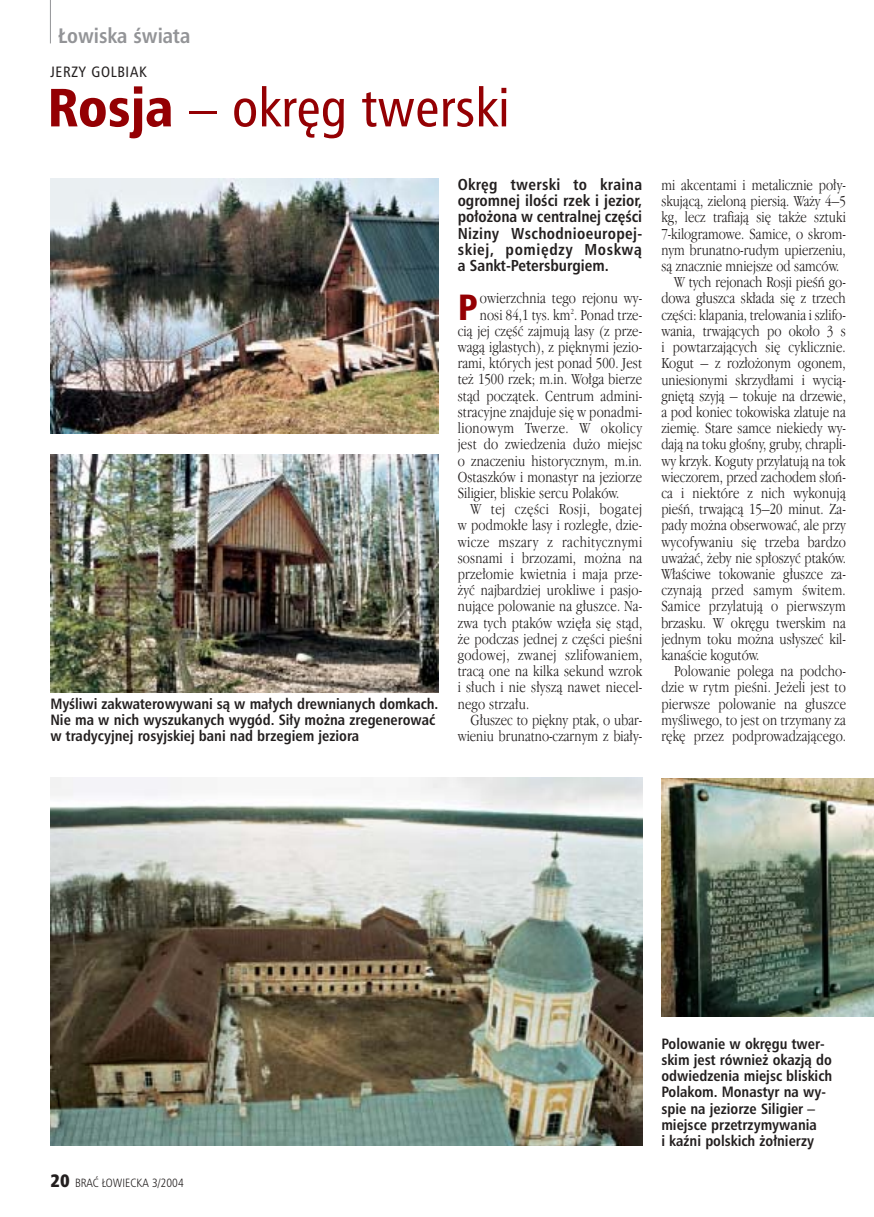
<style>
.page{position:relative;width:874px;height:1217px;background:#fff}
.page>*{position:absolute;margin:0;border:0;box-sizing:border-box;transform-origin:0 0}
.t1{font:condensed 54px "Humanist Triple Seven PL";color:#940003}
.t2{font:900 condensed 36.6px "Humanist Triple Seven PL";color:#940003}
.t3{font:700 condensed 21px "Humanist Triple Seven PL";color:#939497}
.t4{font:300 condensed 15.9px "Garamond ITCPL";letter-spacing:.005em;color:#231f1f}
.t5{font:700 condensed 15.9px/16.2px "Humanist Triple Seven PL";letter-spacing:.02em;color:#231f1f;text-align:justify}
.t6{font:300 condensed 15.9px "Garamond ITCPL";letter-spacing:.03em;color:#231f1f}
.t7{font:700 condensed 15px/16.2px "Humanist Triple Seven PL";color:#231f1f}
.t8{font:condensed 15px "Humanist Triple Seven PL";letter-spacing:.05em;color:#231f1f}
.t9{font:300 condensed 12px "Humanist Triple Seven PL";color:#231f1f}
.s1{font-weight:900}
.s2{font-weight:900;font-size:18px}
</style>
<div class="page">
<img style="left:50px;top:0;width:824px;height:1146px">
<h3 class="t3" style="left:58px;top:28px;width:134px">¸owiska Êwiata</h3>
<p class="t8" style="left:50px;top:66px;width:98px">JERZY GOLBIAK</p>
<h1 class="t1" style="left:47px;top:88px;width:464px"><span class="s1">Rosja</span> – okr´g twerski</h1>
<p class="t7" style="left:50px;top:697px;width:389px">MyÊliwi zakwaterowywani sà w ma∏ych drewnianych domkach.<br>Nie ma w nich wyszukanych wygód. Si∏y mo˝na zregenerowaç w tradycyjnej rosyjskiej bani nad brzegiem jeziora</p>
<p class="t5" style="left:458px;top:178px;width:186px">Okr´g twerski to kraina ogromnej iloÊci rzek i jezior, po∏o˝ona w centralnej cz´Êci Niziny Wschodnioeuropej&shy;skiej, pomi´dzy Moskwà a Sankt-Petersburgiem.</p>
<h2 class="t2" style="left:458px;top:294px;width:21px">P</h2>
<p class="t4" style="left:480px;top:292px;width:164px">owierzchnia tego rejonu wy-</p>
<p class="t4" style="left:480px;top:308px;width:164px">nosi 84,1 tys. km<sup>2</sup>. Ponad trze-</p>
<p class="t4" style="left:458px;top:324px;width:186px">cià jej cz´Êç zajmujà lasy (z prze-</p>
<p class="t4" style="left:458px;top:341px;width:186px">wagà iglastych), z pi´knymi jezio-</p>
<p class="t4" style="left:458px;top:357px;width:186px">rami, których jest ponad 500. Jest</p>
<p class="t4" style="left:458px;top:373px;width:186px">te˝ 1500 rzek; m.in. Wo∏ga bierze</p>
<p class="t4" style="left:458px;top:389px;width:186px">stàd poczàtek. Centrum admini-</p>
<p class="t4" style="left:458px;top:405px;width:186px">stracyjne znajduje si´ w ponadmi-</p>
<p class="t6" style="left:458px;top:422px;width:186px">lionowym Twerze. W okolicy</p>
<p class="t4" style="left:458px;top:438px;width:186px">jest do zwiedzenia du˝o miejsc</p>
<p class="t4" style="left:458px;top:454px;width:186px">o znaczeniu historycznym, m.in.</p>
<p class="t4" style="left:458px;top:470px;width:186px">Ostaszków i monastyr na jeziorze</p>
<p class="t4" style="left:458px;top:486px;width:163px">Siligier, bliskie sercu Polaków.</p>
<p class="t6" style="left:470px;top:503px;width:173px">W tej cz´Êci Rosji, bogatej</p>
<p class="t4" style="left:458px;top:519px;width:186px">w podmok∏e lasy i rozleg∏e, dzie-</p>
<p class="t6" style="left:458px;top:535px;width:186px">wicze mszary z rachitycznymi</p>
<p class="t4" style="left:458px;top:551px;width:186px">sosnami i brzozami, mo˝na na</p>
<p class="t4" style="left:458px;top:567px;width:186px">prze∏omie kwietnia i maja prze-</p>
<p class="t4" style="left:458px;top:584px;width:186px">˝yç najbardziej urokliwe i pasjo-</p>
<p class="t4" style="left:458px;top:600px;width:186px">nujàce polowanie na g∏uszce. Na-</p>
<p class="t4" style="left:458px;top:616px;width:186px">zwa tych ptaków wzi´∏a si´ stàd,</p>
<p class="t4" style="left:458px;top:632px;width:186px">˝e podczas jednej z cz´Êci pieÊni</p>
<p class="t4" style="left:458px;top:648px;width:186px">godowej, zwanej szlifowaniem,</p>
<p class="t4" style="left:458px;top:665px;width:186px">tracà one na kilka sekund wzrok</p>
<p class="t4" style="left:458px;top:681px;width:186px">i s∏uch i nie s∏yszà nawet niecel-</p>
<p class="t4" style="left:458px;top:697px;width:73px">nego strza∏u.</p>
<p class="t4" style="left:470px;top:713px;width:173px">G∏uszec to pi´kny ptak, o ubar-</p>
<p class="t4" style="left:458px;top:730px;width:186px">wieniu brunatno-czarnym z bia∏y-</p>
<p class="t4" style="left:661px;top:179px;width:186px">mi akcentami i metalicznie po∏y-</p>
<p class="t4" style="left:661px;top:195px;width:186px">skujàcà, zielonà piersià. Wa˝y 4–5</p>
<p class="t4" style="left:661px;top:211px;width:186px">kg, lecz trafiajà si´ tak˝e sztuki</p>
<p class="t4" style="left:661px;top:227px;width:186px">7-kilogramowe. Samice, o skrom-</p>
<p class="t4" style="left:661px;top:244px;width:186px">nym brunatno-rudym upierzeniu,</p>
<p class="t4" style="left:661px;top:260px;width:180px">sà znacznie mniejsze od samców.</p>
<p class="t4" style="left:674px;top:276px;width:173px">W tych rejonach Rosji pieÊƒ go-</p>
<p class="t4" style="left:661px;top:292px;width:186px">dowa g∏uszca sk∏ada si´ z trzech</p>
<p class="t4" style="left:661px;top:308px;width:186px">cz´Êci: klapania, trelowania i szlifo-</p>
<p class="t4" style="left:661px;top:325px;width:186px">wania, trwajàcych po oko∏o 3 s</p>
<p class="t4" style="left:661px;top:341px;width:186px">i powtarzajàcych si´ cyklicznie.</p>
<p class="t4" style="left:661px;top:357px;width:186px">Kogut – z roz∏o˝onym ogonem,</p>
<p class="t4" style="left:661px;top:373px;width:186px">uniesionymi skrzyd∏ami i wycià-</p>
<p class="t4" style="left:661px;top:389px;width:186px">gni´tà szyjà – tokuje na drzewie,</p>
<p class="t4" style="left:661px;top:406px;width:186px">a pod koniec tokowiska zlatuje na</p>
<p class="t4" style="left:661px;top:422px;width:186px">ziemi´. Stare samce niekiedy wy-</p>
<p class="t4" style="left:661px;top:438px;width:186px">dajà na toku g∏oÊny, gruby, chrapli-</p>
<p class="t4" style="left:661px;top:454px;width:186px">wy krzyk. Koguty przylatujà na tok</p>
<p class="t4" style="left:661px;top:470px;width:186px">wieczorem, przed zachodem s∏oƒ-</p>
<p class="t4" style="left:661px;top:487px;width:186px">ca i niektóre z nich wykonujà</p>
<p class="t4" style="left:661px;top:503px;width:186px">pieÊƒ, trwajàcà 15–20 minut. Za-</p>
<p class="t4" style="left:661px;top:519px;width:186px">pady mo˝na obserwowaç, ale przy</p>
<p class="t4" style="left:661px;top:535px;width:186px">wycofywaniu si´ trzeba bardzo</p>
<p class="t4" style="left:661px;top:551px;width:186px">uwa˝aç, ˝eby nie sp∏oszyç ptaków.</p>
<p class="t4" style="left:661px;top:568px;width:186px">W∏aÊciwe tokowanie g∏uszce za-</p>
<p class="t4" style="left:661px;top:584px;width:186px">czynajà przed samym Êwitem.</p>
<p class="t4" style="left:661px;top:600px;width:186px">Samice przylatujà o pierwszym</p>
<p class="t4" style="left:661px;top:616px;width:186px">brzasku. W okr´gu twerskim na</p>
<p class="t4" style="left:661px;top:632px;width:186px">jednym toku mo˝na us∏yszeç kil-</p>
<p class="t4" style="left:661px;top:649px;width:100px">kanaÊcie kogutów.</p>
<p class="t4" style="left:674px;top:665px;width:173px">Polowanie polega na podcho-</p>
<p class="t4" style="left:661px;top:681px;width:186px">dzie w rytm pieÊni. Je˝eli jest to</p>
<p class="t4" style="left:661px;top:697px;width:186px">pierwsze polowanie na g∏uszce</p>
<p class="t4" style="left:661px;top:713px;width:186px">myÊliwego, to jest on trzymany za</p>
<p class="t4" style="left:661px;top:730px;width:186px">r´k´ przez podprowadzajàcego.</p>
<p class="t9" style="left:50px;top:1179px;width:135px"><span class="s2">20</span> BRAå ¸OWIECKA 3/2004</p>
<p class="t7" style="left:661px;top:1037px;width:172px">Polowanie w okr´gu twer&shy;skim jest równie˝ okazjà do odwiedzenia miejsc bliskich<br>Polakom. Monastyr na wy&shy;spie na jeziorze Siligier – miejsce przetrzymywania<br>i kaêni polskich ˝o∏nierzy</p>
</div>
